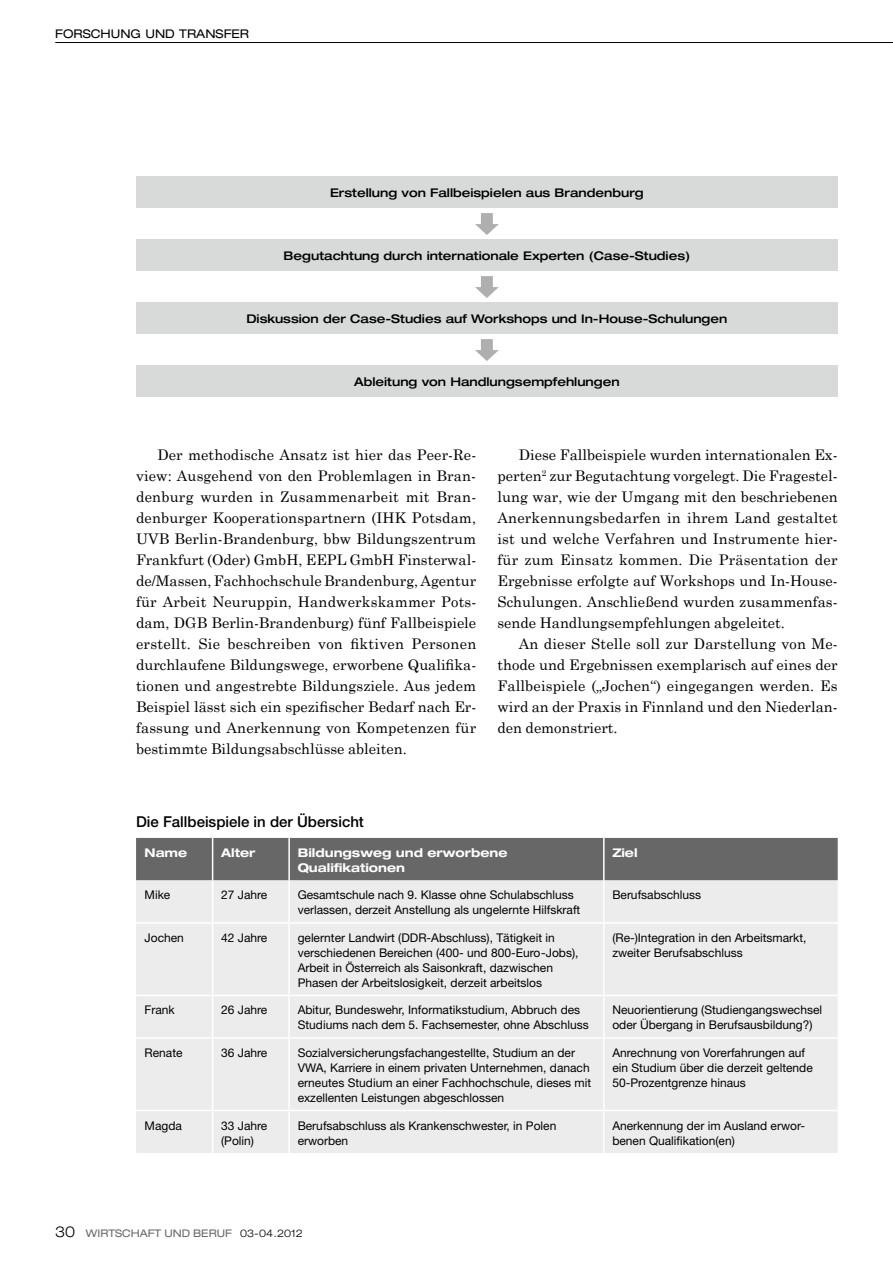
<style>
.page{position:relative;width:893px;height:1263px;background:#fff}
.page>*{position:absolute;margin:0;border:0;box-sizing:border-box;transform-origin:0 0}
.t1{font:500 15px "Helvetica Neue";color:#000}
.t2{font:14.7px/21px "Century Schoolbook";color:#000;text-align:justify}
.t3{font:12px/15px "Helvetica Neue";color:#000}
.t4{font:500 expanded 12px "Helvetica Neue";color:#000}
.t5{font:700 expanded 12px/15px "Helvetica Neue";color:#fff}
.t6{font:expanded 12px "Helvetica Neue";color:#000}
.t7{font:expanded 10.5px "Helvetica Neue";color:#676767}
.s1{font-weight:300;font-size:15px;color:#000}
.s2{font-weight:300;color:#000}
</style>
<div class="page">
<hr style="left:55px;top:42px;width:838px;height:1px;background:#000">
<div style="left:136px;top:838px;width:702px;height:42px;background:#676767"></div>
<div style="left:136px;top:880px;width:702px;height:273px;background:#ececec"></div>
<hr style="left:212px;top:880px;width:1px;height:42px;background:#fff">
<hr style="left:288px;top:880px;width:2px;height:42px;background:#fff">
<hr style="left:603px;top:880px;width:2px;height:42px;background:#fff">
<hr style="left:136px;top:922px;width:77px;height:2px;background:#fff">
<hr style="left:213px;top:922px;width:76px;height:2px;background:#fff">
<hr style="left:212px;top:924px;width:1px;height:71px;background:#fff">
<hr style="left:289px;top:922px;width:315px;height:2px;background:#fff">
<hr style="left:288px;top:924px;width:2px;height:71px;background:#fff">
<hr style="left:604px;top:922px;width:234px;height:2px;background:#fff">
<hr style="left:603px;top:924px;width:2px;height:71px;background:#fff">
<hr style="left:136px;top:995px;width:77px;height:1px;background:#fff">
<hr style="left:213px;top:995px;width:76px;height:1px;background:#fff">
<hr style="left:212px;top:996px;width:1px;height:41px;background:#fff">
<hr style="left:289px;top:995px;width:315px;height:1px;background:#fff">
<hr style="left:288px;top:996px;width:2px;height:41px;background:#fff">
<hr style="left:604px;top:995px;width:234px;height:1px;background:#fff">
<hr style="left:603px;top:996px;width:2px;height:41px;background:#fff">
<hr style="left:136px;top:1037px;width:77px;height:2px;background:#fff">
<hr style="left:213px;top:1037px;width:76px;height:2px;background:#fff">
<hr style="left:212px;top:1039px;width:1px;height:71px;background:#fff">
<hr style="left:289px;top:1037px;width:315px;height:2px;background:#fff">
<hr style="left:288px;top:1039px;width:2px;height:71px;background:#fff">
<hr style="left:604px;top:1037px;width:234px;height:2px;background:#fff">
<hr style="left:603px;top:1039px;width:2px;height:71px;background:#fff">
<hr style="left:136px;top:1110px;width:77px;height:1px;background:#fff">
<hr style="left:213px;top:1110px;width:76px;height:1px;background:#fff">
<hr style="left:212px;top:1111px;width:1px;height:42px;background:#fff">
<hr style="left:289px;top:1110px;width:315px;height:1px;background:#fff">
<hr style="left:288px;top:1111px;width:2px;height:42px;background:#fff">
<hr style="left:604px;top:1110px;width:234px;height:1px;background:#fff">
<hr style="left:603px;top:1111px;width:2px;height:42px;background:#fff">
<hr style="left:212px;top:838px;width:1px;height:42px;background:#fff">
<hr style="left:288px;top:838px;width:2px;height:42px;background:#fff">
<hr style="left:603px;top:838px;width:2px;height:42px;background:#fff">
<div style="left:136px;top:176px;width:702px;height:32px;background:#d8dada"></div>
<div style="left:136px;top:239px;width:702px;height:32px;background:#d8dada"></div>
<div style="left:136px;top:302px;width:702px;height:32px;background:#d8dada"></div>
<div style="left:136px;top:365px;width:702px;height:32px;background:#d8dada"></div>
<svg style="left:475px;top:213px;width:24px;height:22px"></svg>
<svg style="left:475px;top:276px;width:24px;height:22px"></svg>
<svg style="left:475px;top:339px;width:24px;height:22px"></svg>
<p class="t6" style="left:55px;top:27px;width:195px">FORSCHUNG UND TRANSFER</p>
<p class="t4" style="left:330px;top:185px;width:315px">Erstellung von Fallbeispielen aus Brandenburg</p>
<p class="t4" style="left:284px;top:248px;width:408px">Begutachtung durch internationale Experten (Case-Studies)</p>
<p class="t4" style="left:246px;top:311px;width:482px">Diskussion der Case-Studies auf Workshops und In-House-Schulungen</p>
<p class="t4" style="left:354px;top:374px;width:267px">Ableitung von Handlungsempfehlungen</p>
<p class="t2" style="left:136px;top:444px;width:342px;text-indent:21px">Der methodische Ansatz ist hier das Peer-Re&shy;view: Ausgehend von den Problemlagen in Bran&shy;denburg wurden in Zusammenarbeit mit Bran&shy;denburger Kooperationspartnern (IHK Potsdam, UVB Berlin-Brandenburg, bbw Bildungszentrum Frankfurt (Oder) GmbH, EEPL GmbH Finsterwal&shy;de/Massen, Fachhochschule Brandenburg, Agentur für Arbeit Neuruppin, Handwerkskammer Pots&shy;dam, DGB Berlin-Brandenburg) fünf Fallbeispiele erstellt. Sie beschreiben von fiktiven Personen durchlaufene Bildungswege, erworbene Qualifika&shy;tionen und angestrebte Bildungsziele. Aus jedem Beispiel lässt sich ein spezifischer Bedarf nach Er&shy;fassung und Anerkennung von Kompetenzen für bestimmte Bildungsabschlüsse ableiten.</p>
<p class="t2" style="left:497px;top:444px;width:342px;text-indent:21px">Diese Fallbeispiele wurden internationalen Ex&shy;perten<sup>2</sup> zur Begutachtung vorgelegt. Die Fragestel&shy;lung war, wie der Umgang mit den beschriebenen Anerkennungsbedarfen in ihrem Land gestaltet ist und welche Verfahren und Instrumente hier&shy;für zum Einsatz kommen. Die Präsentation der Ergebnisse erfolgte auf Workshops und In-House-Schulungen. Anschließend wurden zusammenfas&shy;sende Handlungsempfehlungen abgeleitet.</p>
<p class="t2" style="left:497px;top:633px;width:342px;text-indent:21px">An dieser Stelle soll zur Darstellung von Me&shy;thode und Ergebnissen exemplarisch auf eines der Fallbeispiele („Jochen“) eingegangen werden. Es wird an der Praxis in Finnland und den Niederlan&shy;den demonstriert.</p>
<p class="t1" style="left:136px;top:813px;width:229px">Die Fallbeispiele in der Übersicht</p>
<p class="t5" style="left:145px;top:845px;width:44px">Name</p>
<p class="t5" style="left:221px;top:845px;width:36px">Alter</p>
<p class="t5" style="left:298px;top:845px;width:211px">Bildungsweg und erworbene<br>Qualifikationen</p>
<p class="t5" style="left:612px;top:845px;width:27px">Ziel</p>
<p class="t3" style="left:145px;top:887px;width:27px">Mike</p>
<p class="t3" style="left:221px;top:887px;width:48px">27 Jahre</p>
<p class="t3" style="left:298px;top:887px;width:284px">Gesamtschule nach 9. Klasse ohne Schulabschluss verlassen, derzeit Anstellung als ungelernte Hilfskraft</p>
<p class="t3" style="left:612px;top:887px;width:90px">Berufsabschluss</p>
<p class="t3" style="left:145px;top:930px;width:41px">Jochen</p>
<p class="t3" style="left:221px;top:930px;width:48px">42 Jahre</p>
<p class="t3" style="left:298px;top:930px;width:282px">gelernter Landwirt (DDR-Abschluss), Tätigkeit in verschiedenen Bereichen (400- und 800-Euro-Jobs), Arbeit in Österreich als Saisonkraft, dazwischen Phasen der Arbeitslosigkeit, derzeit arbeitslos</p>
<p class="t3" style="left:612px;top:930px;width:196px">(Re-)Integration in den Arbeitsmarkt, zweiter Berufsabschluss</p>
<p class="t3" style="left:145px;top:1002px;width:32px">Frank</p>
<p class="t3" style="left:221px;top:1002px;width:48px">26 Jahre</p>
<p class="t3" style="left:298px;top:1002px;width:293px">Abitur, Bundeswehr, Informatikstudium, Abbruch des<br>Studiums nach dem 5. Fachsemester, ohne Abschluss</p>
<p class="t3" style="left:612px;top:1002px;width:211px">Neuorientierung (Studiengangswechsel oder Übergang in Berufsausbildung?)</p>
<p class="t3" style="left:145px;top:1045px;width:40px">Renate</p>
<p class="t3" style="left:221px;top:1045px;width:48px">36 Jahre</p>
<p class="t3" style="left:298px;top:1045px;width:295px">Sozialversicherungsfachangestellte, Studium an der VWA, Karriere in einem privaten Unternehmen, danach erneutes Studium an einer Fachhochschule, dieses mit exzellenten Leistungen abgeschlossen</p>
<p class="t3" style="left:612px;top:1045px;width:202px">Anrechnung von Vorerfahrungen auf ein Studium über die derzeit geltende<br>50-Prozentgrenze hinaus</p>
<p class="t3" style="left:145px;top:1117px;width:39px">Magda</p>
<p class="t3" style="left:221px;top:1117px;width:48px">33 Jahre (Polin)</p>
<p class="t3" style="left:298px;top:1117px;width:260px">Berufsabschluss als Krankenschwester, in Polen erworben</p>
<p class="t3" style="left:612px;top:1117px;width:194px">Anerkennung der im Ausland erwor&shy;benen Qualifikation(en)</p>
<p class="t7" style="left:55px;top:1227px;width:249px"><span class="s1">30</span> WIRTSCHAFT UND BERUF <span class="s2">03-04.2012</span></p>
</div>
